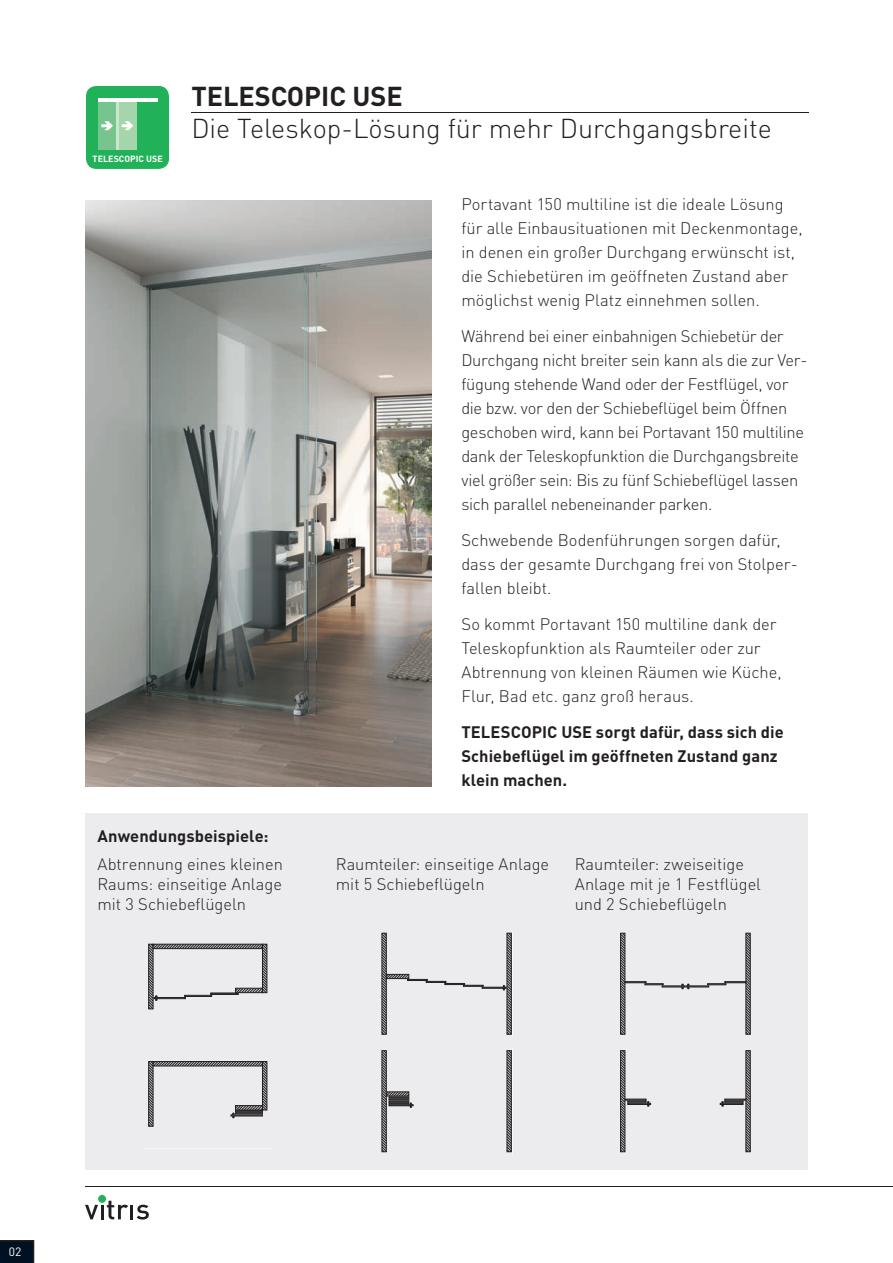
<style>
.page{position:relative;width:893px;height:1263px;background:#fff}
.page>*{position:absolute;margin:0;border:0;box-sizing:border-box;transform-origin:0 0}
.t1{font:300 27px "DIN Pro";color:#231f20}
.t2{font:700 27px "DIN Pro";color:#231f20}
.t3{font:300 16.5px/24px "DIN Pro";letter-spacing:-.005em;color:#231f20}
.t4{font:300 16.5px/19.8px "DIN";color:#231f20}
.t5{font:700 16.5px/24px "DIN Pro";letter-spacing:.005em;color:#231f20}
.t6{font:12px "DIN Pro";color:#fff}
.t7{font:700 8.85px "DIN";color:#fff}
</style>
<div class="page">
<svg style="left:85px;top:1205px;width:13px;height:14px"></svg>
<hr style="left:101px;top:1205px;width:3px;height:14px;background:#231f20">
<svg style="left:107px;top:1201px;width:42px;height:18px"></svg>
<div style="left:98px;top:1195px;width:8px;height:8px;background:#21b259;border-radius:50%"></div>
<svg style="left:0;top:1240px;width:34px;height:23px"></svg>
<hr style="left:85px;top:1186px;width:808px;height:1px;background:#231f20">
<div style="left:85px;top:813px;width:723px;height:356px;background:#ececee"></div>
<hr style="left:191px;top:113px;width:617px;height:1px;background:#231f20">
<div style="left:86px;top:86px;width:83px;height:83px;background:#21b259;border-radius:10px"></div>
<div style="left:98px;top:102px;width:18px;height:48px;background:#76c58e"></div>
<div style="left:119px;top:102px;width:17px;height:48px;background:#a5d5ab"></div>
<hr style="left:116px;top:102px;width:3px;height:48px;background:#cce6ce">
<hr style="left:98px;top:98px;width:59px;height:4px;background:#fff">
<svg style="left:101px;top:121px;width:12px;height:9px"></svg>
<svg style="left:122px;top:121px;width:11px;height:9px"></svg>
<svg style="left:148px;top:943px;width:120px;height:67px"></svg>
<svg style="left:148px;top:1061px;width:120px;height:66px"></svg>
<svg style="left:381px;top:1050px;width:131px;height:103px"></svg>
<svg style="left:381px;top:932px;width:131px;height:103px"></svg>
<svg style="left:620px;top:932px;width:131px;height:103px"></svg>
<svg style="left:620px;top:1050px;width:131px;height:103px"></svg>
<img style="left:85px;top:200px;width:347px;height:586px">
<p class="t7" style="left:93px;top:153px;width:72px">TELESCOPIC USE</p>
<h1 class="t2" style="left:191px;top:78px;width:213px">TELESCOPIC USE</h1>
<h1 class="t1" style="left:191px;top:110px;width:582px">Die Teleskop-Lösung für mehr Durchgangsbreite</h1>
<p class="t3" style="left:461px;top:191px;width:343px">Portavant 150 multiline ist die ideale Lösung für alle Einbausituationen mit Deckenmontage, in denen ein großer Durchgang erwünscht ist, die Schiebetüren im geöffneten Zustand aber möglichst wenig Platz einnehmen sollen.</p>
<p class="t3" style="left:461px;top:323px;width:348px">Während bei einer einbahnigen Schiebetür der Durchgang nicht breiter sein kann als die zur Ver&shy;fügung stehende Wand oder der Festflügel, vor die bzw. vor den der Schiebeflügel beim Öffnen geschoben wird, kann bei Portavant 150 multiline dank der Teleskopfunktion die Durchgangsbreite viel größer sein: Bis zu fünf Schiebeflügel lassen sich parallel nebeneinander parken.</p>
<p class="t3" style="left:461px;top:527px;width:338px">Schwebende Bodenführungen sorgen dafür, dass der gesamte Durchgang frei von Stolper&shy;fallen bleibt.</p>
<p class="t3" style="left:461px;top:611px;width:322px">So kommt Portavant 150 multiline dank der Teleskopfunktion als Raumteiler oder zur Abtrennung von kleinen Räumen wie Küche, Flur, Bad etc. ganz groß heraus.</p>
<p class="t5" style="left:461px;top:719px;width:324px">TELESCOPIC USE sorgt dafür, dass sich die<br>Schiebeflügel im geöffneten Zustand ganz klein machen.</p>
<p class="t5" style="left:97px;top:823px;width:173px">Anwendungsbeispiele:</p>
<p class="t4" style="left:97px;top:854px;width:187px;text-align:justify">Abtrennung eines kleinen Raums: einseitige Anlage mit 3 Schiebeflügeln</p>
<p class="t4" style="left:336px;top:854px;width:215px">Raumteiler: einseitige Anlage mit 5 Schiebeflügeln</p>
<p class="t4" style="left:575px;top:854px;width:188px">Raumteiler: zweiseitige<br>Anlage mit je 1 Festflügel und 2 Schiebeflügeln</p>
<p class="t6" style="left:9px;top:1243px;width:14px">02</p>
</div>
